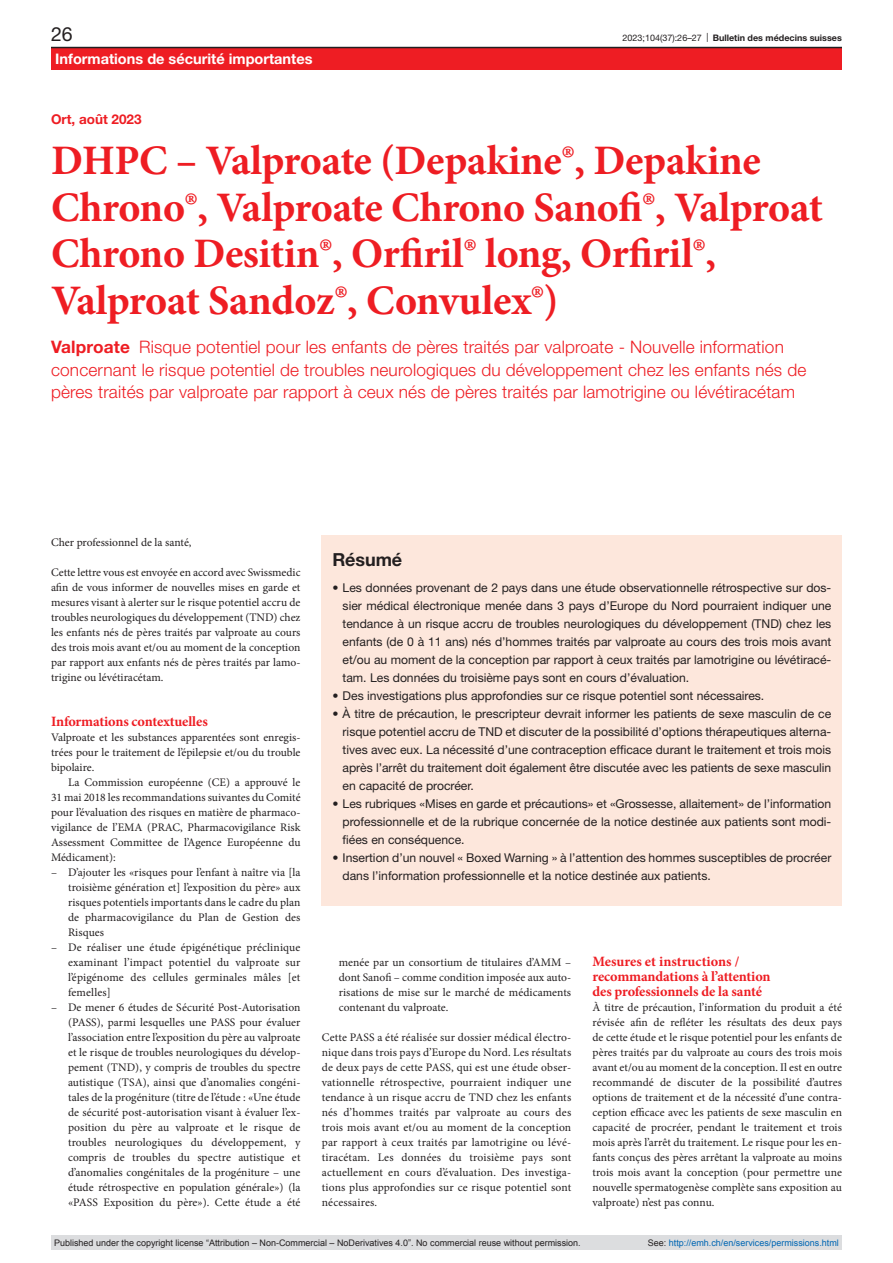
<style>
.page{position:relative;width:893px;height:1263px;background:#fff}
.page>*{position:absolute;margin:0;border:0;box-sizing:border-box;transform-origin:0 0}
.article-title-L28{font:700 42px/46.5px "Minion Pro";letter-spacing:-.01em;color:#ee1d23}
.t1{font:19.5px "Helvetica Neue LT Pro";color:#231f20}
.box-head1{font:700 18px "Helvetica Neue LT Pro";letter-spacing:-.005em;color:#231f20}
.lead{font:300 17.25px/22.5px "Helvetica Neue LT Pro";letter-spacing:.01em;color:#ee1d23}
.t2{font:700 14.55px "Helvetica Neue LT Pro";color:#fff}
.head1{font:700 14.25px/15px "Minion Pro";letter-spacing:-.01em;color:#ee1d23}
.pre-heading{font:700 13.5px "Helvetica Neue LT Pro";color:#ee1d23}
.t3{font:12.15px/18px "Helvetica Neue LT Pro";color:#231f20;text-align:justify}
.paragraph{font:11.55px/15px "Minion Pro";letter-spacing:.005em;color:#231f20;text-align:justify}
.paragraph-indent{font:11.55px/15px "Minion Pro";color:#231f20;text-align:justify}
.t4{font:9px "Arial";color:#231f20}
.t5{font:9px "Arial";color:#0066b3}
.t6{font:700 9px "Helvetica Neue LT Pro";color:#231f20}
.s1{font-weight:400}
.s2{font-weight:700}
.s3{color:#231f20}
</style>
<div class="page">
<div style="left:322px;top:536px;width:520px;height:370px;background:#fde7dc"></div>
<div style="left:51px;top:47px;width:791px;height:23px;background:#ee1d23"></div>
<hr style="left:51px;top:47px;width:791px;height:1px;background:#231f20">
<div style="left:51px;top:1235px;width:791px;height:15px;background:#dcdddf"></div>
<h2 class="t1" style="left:51px;top:22px;width:23px">26</h2>
<p class="t6" style="left:623px;top:32px;width:221px"><span class="s1">2023;104(37):26–27 |</span> Bulletin des médecins suisses</p>
<p class="t2" style="left:55px;top:49px;width:259px">Informations de sécurité importantes</p>
<p class="pre-heading" style="left:51px;top:111px;width:92px">Ort, août 2023</p>
<p class="article-title-L28" style="left:51px;top:137px;width:773px">DHPC – Valproate (Depakine®, Depakine Chrono®, Valproate Chrono Sanofi®, Valproat Chrono Desitin®, Orfiril® long, Orfiril®, Valproat Sandoz®, Convulex®)</p>
<p class="lead" style="left:51px;top:336px;width:757px"><span class="s2">Valproate</span> Risque potentiel pour les enfants de pères traités par valproate - Nouvelle information concernant le risque potentiel de troubles neurologiques du développement chez les enfants nés de pères traités par valproate par rapport à ceux nés de pères traités par lamotrigine ou lévétiracétam</p>
<p class="paragraph" style="left:51px;top:535px;width:142px">Cher professionnel de la santé,</p>
<p class="paragraph" style="left:51px;top:565px;width:251px">Cette lettre vous est envoyée en accord avec Swissmedic afin de vous informer de nouvelles mises en garde et mesures visant à alerter sur le risque potentiel accru de troubles neurologiques du développement (TND) chez les enfants nés de pères traités par valproate au cours des trois mois avant et/ou au moment de la conception par rapport aux enfants nés de pères traités par lamo&shy;trigine ou lévétiracétam.</p>
<p class="head1" style="left:51px;top:714px;width:158px">Informations contextuelles</p>
<p class="paragraph" style="left:51px;top:730px;width:251px">Valproate et les substances apparentées sont enregis&shy;trées pour le traitement de l’épilepsie et/ou du trouble bipolaire.</p>
<p class="paragraph-indent" style="left:51px;top:775px;width:251px;text-indent:17px">La Commission européenne (CE) a approuvé le 31 mai 2018 les recommandations suivantes du Comité pour l’évaluation des risques en matière de pharmaco&shy;vigilance de l’EMA (PRAC, Pharmacovigilance Risk Assessment Committee de l’Agence Européenne du Médicament):</p>
<p class="paragraph" style="left:68px;top:865px;width:234px;text-indent:-17px">– D’ajouter les «risques pour l’enfant à naître via [la troisième génération et] l’exposition du père» aux risques potentiels importants dans le cadre du plan de pharmacovigilance du Plan de Gestion des Risques</p>
<p class="paragraph" style="left:68px;top:940px;width:234px;text-indent:-17px">– De réaliser une étude épigénétique préclinique examinant l’impact potentiel du valproate sur l’épigénome des cellules germinales mâles [et femelles]</p>
<p class="paragraph" style="left:68px;top:1000px;width:234px;text-indent:-17px">– De mener 6 études de Sécurité Post-Autorisation (PASS), parmi lesquelles une PASS pour évaluer l’association entre l’exposition du père au valproate et le risque de troubles neurologiques du dévelop&shy;pement (TND), y compris de troubles du spectre autistique (TSA), ainsi que d’anomalies congéni&shy;tales de la progéniture (titre de l’étude : «Une étude de sécurité post-autorisation visant à évaluer l’ex&shy;position du père au valproate et le risque de troubles neurologiques du développement, y compris de troubles du spectre autistique et d’anomalies congénitales de la progéniture – une étude rétrospective en population générale») (la «PASS Exposition du père»). Cette étude a été</p>
<p class="box-head1" style="left:332px;top:548px;width:71px">Résumé</p>
<p class="t3" style="left:343px;top:578px;width:490px;text-indent:-10px">• Les données provenant de 2 pays dans une étude observationnelle rétrospective sur dos&shy;sier médical électronique menée dans 3 pays d’Europe du Nord pourraient indiquer une tendance à un risque accru de troubles neurologiques du développement (TND) chez les enfants (de 0 à 11 ans) nés d’hommes traités par valproate au cours des trois mois avant et/ou au moment de la conception par rapport à ceux traités par lamotrigine ou lévétiracé&shy;tam. Les données du troisième pays sont en cours d’évaluation.</p>
<p class="t3" style="left:332px;top:686px;width:433px">• Des investigations plus approfondies sur ce risque potentiel sont nécessaires.</p>
<p class="t3" style="left:343px;top:704px;width:490px;text-indent:-10px">• À titre de précaution, le prescripteur devrait informer les patients de sexe masculin de ce risque potentiel accru de TND et discuter de la possibilité d’options thérapeutiques alterna&shy;tives avec eux. La nécessité d’une contraception efficace durant le traitement et trois mois après l’arrêt du traitement doit également être discutée avec les patients de sexe masculin en capacité de procréer.</p>
<p class="t3" style="left:343px;top:794px;width:490px;text-indent:-10px">• Les rubriques «Mises en garde et précautions» et «Grossesse, allaitement» de l’information professionnelle et de la rubrique concernée de la notice destinée aux patients sont modi&shy;fiées en conséquence.</p>
<p class="t3" style="left:343px;top:848px;width:490px;text-indent:-10px">• Insertion d’un nouvel « Boxed Warning » à l’attention des hommes susceptibles de procréer dans l’information professionnelle et la notice destinée aux patients.</p>
<p class="paragraph" style="left:339px;top:955px;width:234px">menée par un consortium de titulaires d’AMM – dont Sanofi – comme condition imposée aux auto&shy;risations de mise sur le marché de médicaments contenant du valproate.</p>
<p class="paragraph" style="left:322px;top:1030px;width:251px">Cette PASS a été réalisée sur dossier médical électro&shy;nique dans trois pays d’Europe du Nord. Les résultats de deux pays de cette PASS, qui est une étude obser&shy;vationnelle rétrospective, pourraient indiquer une tendance à un risque accru de TND chez les enfants nés d’hommes traités par valproate au cours des trois mois avant et/ou au moment de la conception par rapport à ceux traités par lamotrigine ou lévé&shy;tiracétam. Les données du troisième pays sont actuellement en cours d’évaluation. Des investiga&shy;tions plus approfondies sur ce risque potentiel sont nécessaires.</p>
<p class="head1" style="left:592px;top:954px;width:180px">Mesures et instructions / recommandations à l’attention des professionnels de la santé</p>
<p class="paragraph" style="left:592px;top:1000px;width:251px">À titre de précaution, l’information du produit a été révisée afin de refléter les résultats des deux pays de cette étude et le risque potentiel pour les enfants de pères traités par du valproate au cours des trois mois avant et/ou au moment de la conception. Il est en outre recommandé de discuter de la possibilité d’autres options de traitement et de la nécessité d’une contra&shy;ception efficace avec les patients de sexe masculin en capacité de procréer, pendant le traitement et trois mois après l’arrêt du traitement. Le risque pour les en&shy;fants conçus des pères arrêtant la valproate au moins trois mois avant la conception (pour permettre une nouvelle spermatogenèse complète sans exposition au valproate) n’est pas connu.</p>
<p class="t4" style="left:54px;top:1237px;width:528px">Published under the copyright license “Attribution – Non-Commercial – NoDerivatives 4.0”. No commercial reuse without permission.</p>
<p class="t5" style="left:648px;top:1237px;width:193px"><span class="s3">See:</span> http://emh.ch/en/services/permissions.html</p>
</div>
